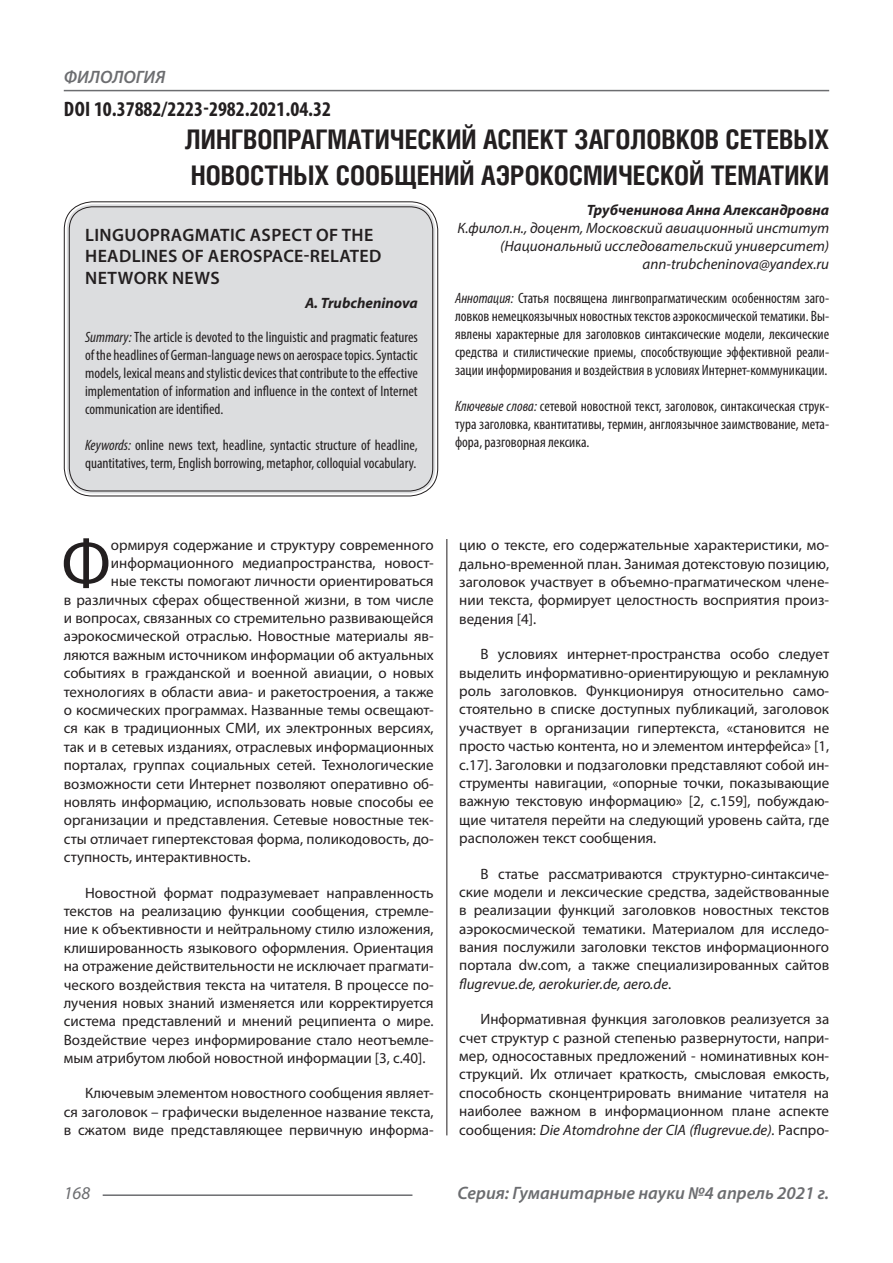
<style>
.page{position:relative;width:893px;height:1263px;background:#fff}
.page>*{position:absolute;margin:0;border:0;box-sizing:border-box;transform-origin:0 0}
.Статья_текст_первый{font:68.4px "Myriad Pro";color:#231f20}
.Статья_название{font:700 27px/36px "Helios Cond C";color:#231f20}
.ДОИ{font:700 condensed 21px "Myriad Pro";color:#231f20}
.Статья_название_англ{font:600 18px/21.6px "Myriad Pro";letter-spacing:.02em;color:#231f20}
.t1{font:italic 600 18px "Myriad Pro";color:#6c6d70}
.t2{font:italic 18px "Myriad Pro";color:#6c6d70}
.Статья_текст{font:15px/18.5px "Myriad Pro";color:#231f20;text-align:justify}
.Статья_текст_первый-2{font:15px "Myriad Pro";color:#231f20}
.Статья_аннотация_тек{font:condensed 15px/18px "Myriad Pro";color:#231f20;text-align:justify}
.Статья_аннотация_анг{font:condensed 15px/18px "Myriad Pro";color:#231f20;text-align:justify}
.Статья_автор_инфо{font:italic 15px/18px "Myriad Pro";color:#231f20;text-align:right}
.Статья_автор_фио_рус{font:italic 700 15px "Myriad Pro";color:#231f20}
.Статья_автор_англ{font:italic 700 15px "Myriad Pro";color:#231f20}
.s1{font-style:italic}
</style>
<div class="page">
<hr style="left:446px;top:128px;width:1px;height:1007px;background:#231f20">
<hr style="left:103px;top:1194px;width:309px;height:2px;background:#6c6d70">
<hr style="left:64px;top:90px;width:765px;height:1px;background:#6c6d70">
<div style="left:67px;top:204px;width:368px;height:289px;background:#dcdddf;border-radius:26px"></div>
<div style="left:64px;top:201px;width:374px;height:295px;border:1px solid #231f20;border-radius:28px"></div>
<div style="left:69px;top:206px;width:364px;height:285px;border:1px solid #231f20;border-radius:23px"></div>
<p class="t1" style="left:64px;top:66px;width:103px">ФИЛОЛОГИЯ</p>
<p class="ДОИ" style="left:64px;top:96px;width:269px">DOI 10.37882/2223-2982.2021.04.32</p>
<p class="Статья_название" style="left:185px;top:121px;width:646px">ЛИНГВОПРАГМАТИЧЕСКИЙ АСПЕКТ ЗАГОЛОВКОВ СЕТЕВЫХ<br>НОВОСТНЫХ СООБЩЕНИЙ АЭРОКОСМИЧЕСКОЙ ТЕМАТИКИ</p>
<p class="Статья_автор_фио_рус" style="left:587px;top:200px;width:244px">Трубченинова Анна Александровна</p>
<p class="Статья_автор_инфо" style="left:457px;top:218px;width:373px">К.филол.н., доцент, Московский авиационный институт (Национальный исследовательский университет)</p>
<p class="Статья_автор_инфо" style="left:643px;top:254px;width:188px">ann-trubcheninova@yandex.ru</p>
<p class="Статья_аннотация_тек" style="left:455px;top:288px;width:376px"><span class="s1">Аннотация:</span> Статья посвящена лингвопрагматическим особенностям заго&shy;ловков немецкоязычных новостных текстов аэрокосмической тематики. Вы&shy;явлены характерные для заголовков синтаксические модели, лексические средства и стилистические приемы, способствующие эффективной реали&shy;зации информирования и воздействия в условиях Интернет-коммуникации.</p>
<p class="Статья_аннотация_тек" style="left:455px;top:396px;width:376px"><span class="s1">Ключевые слова:</span> сетевой новостной текст, заголовок, синтаксическая струк&shy;тура заголовка, квантитативы, термин, англоязычное заимствование, мета&shy;фора, разговорная лексика.</p>
<p class="Статья_название_англ" style="left:85px;top:223px;width:298px">LINGUOPRAGMATIC ASPECT OF THE<br>HEADLINES OF AEROSPACE-RELATED<br>NETWORK NEWS</p>
<p class="Статья_автор_англ" style="left:305px;top:293px;width:114px">A. Trubcheninova</p>
<p class="Статья_аннотация_анг" style="left:85px;top:328px;width:334px"><span class="s1">Summary:</span> The article is devoted to the linguistic and pragmatic features of the headlines of German-language news on aerospace topics. Syntactic models, lexical means and stylistic devices that contribute to the effective implementation of information and influence in the context of Internet communication are identified.</p>
<p class="Статья_аннотация_анг" style="left:85px;top:436px;width:334px"><span class="s1">Keywords:</span> online news text, headline, syntactic structure of headline, quantitatives, term, English borrowing, metaphor, colloquial vocabulary.</p>
<p class="Статья_текст_первый" style="left:61px;top:521px;width:51px">Ф</p>
<p class="Статья_текст_первый-2" style="left:111px;top:536px;width:324px">ормируя содержание и структуру современного</p>
<p class="Статья_текст_первый-2" style="left:111px;top:554px;width:324px">информационного медиапространства, новост-</p>
<p class="Статья_текст_первый-2" style="left:111px;top:572px;width:324px">ные тексты помогают личности ориентироваться</p>
<p class="Статья_текст_первый-2" style="left:64px;top:590px;width:371px">в различных сферах общественной жизни, в том числе</p>
<p class="Статья_текст_первый-2" style="left:64px;top:609px;width:371px">и вопросах, связанных со стремительно развивающейся</p>
<p class="Статья_текст_первый-2" style="left:64px;top:627px;width:371px">аэрокосмической отраслью. Новостные материалы яв-</p>
<p class="Статья_текст_первый-2" style="left:64px;top:645px;width:371px">ляются важным источником информации об актуальных</p>
<p class="Статья_текст_первый-2" style="left:64px;top:664px;width:371px">событиях в гражданской и военной авиации, о новых</p>
<p class="Статья_текст_первый-2" style="left:64px;top:682px;width:371px">технологиях в области авиа- и ракетостроения, а также</p>
<p class="Статья_текст_первый-2" style="left:64px;top:701px;width:371px">о космических программах. Названные темы освещают-</p>
<p class="Статья_текст_первый-2" style="left:64px;top:719px;width:371px">ся как в традиционных СМИ, их электронных версиях,</p>
<p class="Статья_текст_первый-2" style="left:64px;top:737px;width:371px">так и в сетевых изданиях, отраслевых информационных</p>
<p class="Статья_текст_первый-2" style="left:64px;top:756px;width:371px">порталах, группах социальных сетей. Технологические</p>
<p class="Статья_текст_первый-2" style="left:64px;top:774px;width:371px">возможности сети Интернет позволяют оперативно об-</p>
<p class="Статья_текст_первый-2" style="left:64px;top:793px;width:371px">новлять информацию, использовать новые способы ее</p>
<p class="Статья_текст_первый-2" style="left:64px;top:811px;width:371px">организации и представления. Сетевые новостные тек-</p>
<p class="Статья_текст_первый-2" style="left:64px;top:829px;width:371px">сты отличает гипертекстовая форма, поликодовость, до-</p>
<p class="Статья_текст_первый-2" style="left:64px;top:848px;width:188px">ступность, интерактивность.</p>
<p class="Статья_текст" style="left:64px;top:883px;width:371px;text-indent:21px">Новостной формат подразумевает направленность текстов на реализацию функции сообщения, стремле&shy;ние к объективности и нейтральному стилю изложения, клишированность языкового оформления. Ориентация на отражение действительности не исключает прагмати&shy;ческого воздействия текста на читателя. В процессе по&shy;лучения новых знаний изменяется или корректируется система представлений и мнений реципиента о мире.<br>Воздействие через информирование стало неотъемле&shy;мым атрибутом любой новостной информации [3, с.40].</p>
<p class="Статья_текст" style="left:64px;top:1084px;width:371px;text-indent:21px">Ключевым элементом новостного сообщения являет&shy;ся заголовок – графически выделенное название текста, в сжатом виде представляющее первичную информа-</p>
<p class="Статья_текст" style="left:459px;top:536px;width:371px">цию о тексте, его содержательные характеристики, мо&shy;дально-временной план. Занимая дотекстовую позицию, заголовок участвует в объемно-прагматическом члене&shy;нии текста, формирует целостность восприятия произ&shy;ведения [4].</p>
<p class="Статья_текст" style="left:459px;top:645px;width:371px;text-indent:21px">В условиях интернет-пространства особо следует выделить информативно-ориентирующую и рекламную роль заголовков. Функционируя относительно само&shy;стоятельно в списке доступных публикаций, заголовок участвует в организации гипертекста, «становится не просто частью контента, но и элементом интерфейса» [1, с.17]. Заголовки и подзаголовки представляют собой ин&shy;струменты навигации, «опорные точки, показывающие важную текстовую информацию» [2, с.159], побуждаю&shy;щие читателя перейти на следующий уровень сайта, где расположен текст сообщения.</p>
<p class="Статья_текст" style="left:459px;top:864px;width:371px;text-indent:21px">В статье рассматриваются структурно-синтаксиче&shy;ские модели и лексические средства, задействованные в реализации функций заголовков новостных текстов аэрокосмической тематики. Материалом для исследо&shy;вания послужили заголовки текстов информационного портала dw.com, а также специализированных сайтов <span class="s1">flugrevue.de, aerokurier.de, aero.de</span>.</p>
<p class="Статья_текст" style="left:459px;top:1010px;width:371px;text-indent:21px">Информативная функция заголовков реализуется за счет структур с разной степенью развернутости, напри&shy;мер, односоставных предложений - номинативных кон&shy;струкций. Их отличает краткость, смысловая емкость, способность сконцентрировать внимание читателя на наиболее важном в информационном плане аспекте сообщения: <span class="s1">Die Atomdrohne der CIA (flugrevue.de).</span> Распро-</p>
<p class="t2" style="left:64px;top:1182px;width:28px">168</p>
<p class="t1" style="left:457px;top:1182px;width:373px">Серия: Гуманитарные науки №4 апрель 2021 г.</p>
</div>
